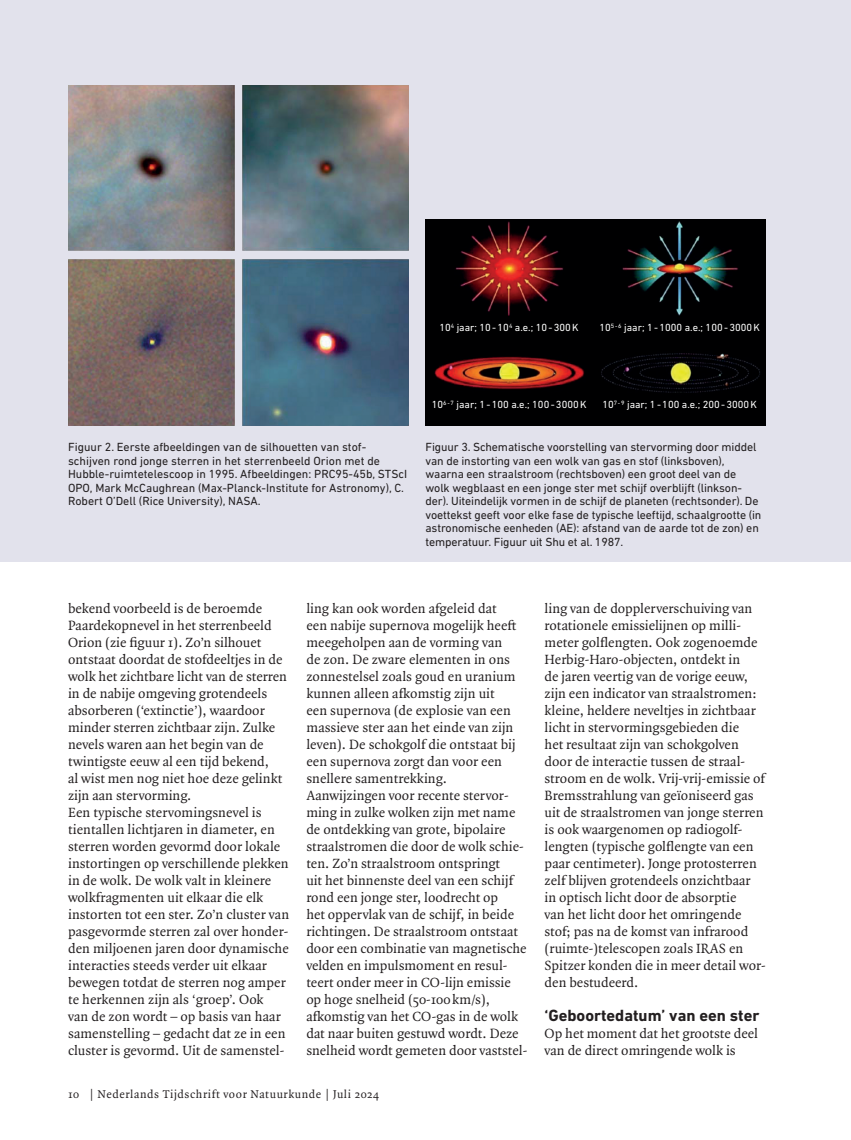
<style>
.page{position:relative;width:851px;height:1140px;background:#fff}
.page>*{position:absolute;margin:0;border:0;box-sizing:border-box;transform-origin:0 0}
.Subkop{font:700 16.5px "DIN Next LT Pro";color:#231f20}
.Platte_tekst{font:14.25px/17px "Quadraat Pro";color:#231f20}
.Kader_tekst___foto_bijschrift{font:12px/13.5px "DIN Next LT Pro";letter-spacing:-.01em;color:#231f20}
.t1{font:12px "Quadraat Pro";letter-spacing:.05em;color:#231f20}
.Kader_tekst___foto_bijschrift-2{font:10.5px "DIN Next LT Pro";color:#fff}
</style>
<div class="page">
<div style="left:0;top:0;width:850px;height:561px;background:#e2e2ec"></div>
<img style="left:425px;top:220px;width:340px;height:205px">
<img style="left:68px;top:85px;width:166px;height:166px">
<img style="left:242px;top:85px;width:166px;height:166px">
<img style="left:68px;top:259px;width:166px;height:166px">
<img style="left:242px;top:259px;width:166px;height:166px">
<p class="Kader_tekst___foto_bijschrift-2" style="left:439px;top:321px;width:141px">10<sup>4</sup> jaar; 10-10<sup>4</sup> a.e.; 10-300K</p>
<p class="Kader_tekst___foto_bijschrift-2" style="left:599px;top:321px;width:162px">10<sup>5-6</sup> jaar; 1-1000 a.e.; 100-3000K</p>
<p class="Kader_tekst___foto_bijschrift" style="left:68px;top:440px;width:340px">Figuur 2. Eerste afbeeldingen van de silhouetten van stof&shy;schijven rond jonge sterren in het sterrenbeeld Orion met de Hubble-ruimtetelescoop in 1995. Afbeeldingen: PRC95-45b, STScI OPO, Mark McCaughrean (Max-Planck-Institute for Astronomy), C.<br>Robert O’Dell (Rice University), NASA.</p>
<p class="Kader_tekst___foto_bijschrift-2" style="left:432px;top:399px;width:156px">10<sup>6-7</sup> jaar; 1-100 a.e.; 100-3000K</p>
<p class="Kader_tekst___foto_bijschrift-2" style="left:602px;top:399px;width:156px">10<sup>7-9</sup> jaar; 1-100 a.e.; 200-3000K</p>
<p class="Kader_tekst___foto_bijschrift" style="left:425px;top:440px;width:337px">Figuur 3. Schematische voorstelling van stervorming door middel van de instorting van een wolk van gas en stof (linksboven), waarna een straalstroom (rechtsboven) een groot deel van de wolk wegblaast en een jonge ster met schijf overblijft (linkson&shy;der). Uiteindelijk vormen in de schijf de planeten (rechtsonder). De voettekst geeft voor elke fase de typische leeftijd, schaalgrootte (in astronomische eenheden (AE): afstand van de aarde tot de zon) en temperatuur. Figuur uit Shu et al. 1987.</p>
<p class="Platte_tekst" style="left:68px;top:599px;width:220px">bekend voorbeeld is de beroemde Paardekopnevel in het sterrenbeeld Orion (zie figuur 1). Zo’n silhouet ontstaat doordat de stofdeeltjes in de wolk het zichtbare licht van de sterren in de nabije omgeving grotendeels absorberen (‘extinctie’), waardoor minder sterren zichtbaar zijn. Zulke nevels waren aan het begin van de twintigste eeuw al een tijd bekend,<br>al wist men nog niet hoe deze gelinkt zijn aan stervorming.</p>
<p class="Platte_tekst" style="left:68px;top:803px;width:222px">Een typische stervomingsnevel is tientallen lichtjaren in diameter, en sterren worden gevormd door lokale instortingen op verschillende plekken in de wolk. De wolk valt in kleinere wolkfragmenten uit elkaar die elk instorten tot een ster. Zo’n cluster van pasgevormde sterren zal over honder&shy;den miljoenen jaren door dynamische interacties steeds verder uit elkaar bewegen totdat de sterren nog amper te herkennen zijn als ‘groep’. Ook<br>van de zon wordt – op basis van haar samenstelling – gedacht dat ze in een cluster is gevormd. Uit de samenstel-</p>
<p class="Platte_tekst" style="left:306px;top:599px;width:211px">ling kan ook worden afgeleid dat een nabije supernova mogelijk heeft meegeholpen aan de vorming van de zon. De zware elementen in ons zonnestelsel zoals goud en uranium kunnen alleen afkomstig zijn uit een supernova (de explosie van een massieve ster aan het einde van zijn leven). De schokgolf die ontstaat bij een supernova zorgt dan voor een snellere samentrekking.</p>
<p class="Platte_tekst" style="left:306px;top:786px;width:222px">Aanwijzingen voor recente stervor&shy;ming in zulke wolken zijn met name de ontdekking van grote, bipolaire straalstromen die door de wolk schie&shy;ten. Zo’n straalstroom ontspringt<br>uit het binnenste deel van een schijf rond een jonge ster, loodrecht op<br>het oppervlak van de schijf, in beide richtingen. De straalstroom ontstaat door een combinatie van magnetische velden en impulsmoment en resul&shy;teert onder meer in CO-lijn emissie op hoge snelheid (50-100km/s), afkomstig van het CO-gas in de wolk dat naar buiten gestuwd wordt. Deze snelheid wordt gemeten door vaststel-</p>
<p class="t1" style="left:68px;top:1086px;width:312px">10 | Nederlands Tijdschrift voor Natuurkunde | Juli 2024</p>
<p class="Platte_tekst" style="left:544px;top:599px;width:223px">ling van de dopplerverschuiving van rotationele emissielijnen op milli&shy;meter golflengten. Ook zogenoemde Herbig-Haro-objecten, ontdekt in<br>de jaren veertig van de vorige eeuw, zijn een indicator van straalstromen: kleine, heldere neveltjes in zichtbaar licht in stervormingsgebieden die<br>het resultaat zijn van schokgolven door de interactie tussen de straal&shy;stroom en de wolk. Vrij-vrij-emissie of Bremsstrahlung van geïoniseerd gas uit de straalstromen van jonge sterren is ook waargenomen op radiogolf&shy;lengten (typische golflengte van een paar centimeter). Jonge protosterren zelf blijven grotendeels onzichtbaar in optisch licht door de absorptie<br>van het licht door het omringende stof; pas na de komst van infrarood (ruimte-)telescopen zoals IRAS en Spitzer konden die in meer detail wor&shy;den bestudeerd.</p>
<p class="Subkop" style="left:544px;top:1005px;width:216px">‘Geboortedatum’ van een ster</p>
<p class="Platte_tekst" style="left:544px;top:1024px;width:215px">Op het moment dat het grootste deel van de direct omringende wolk is</p>
</div>
